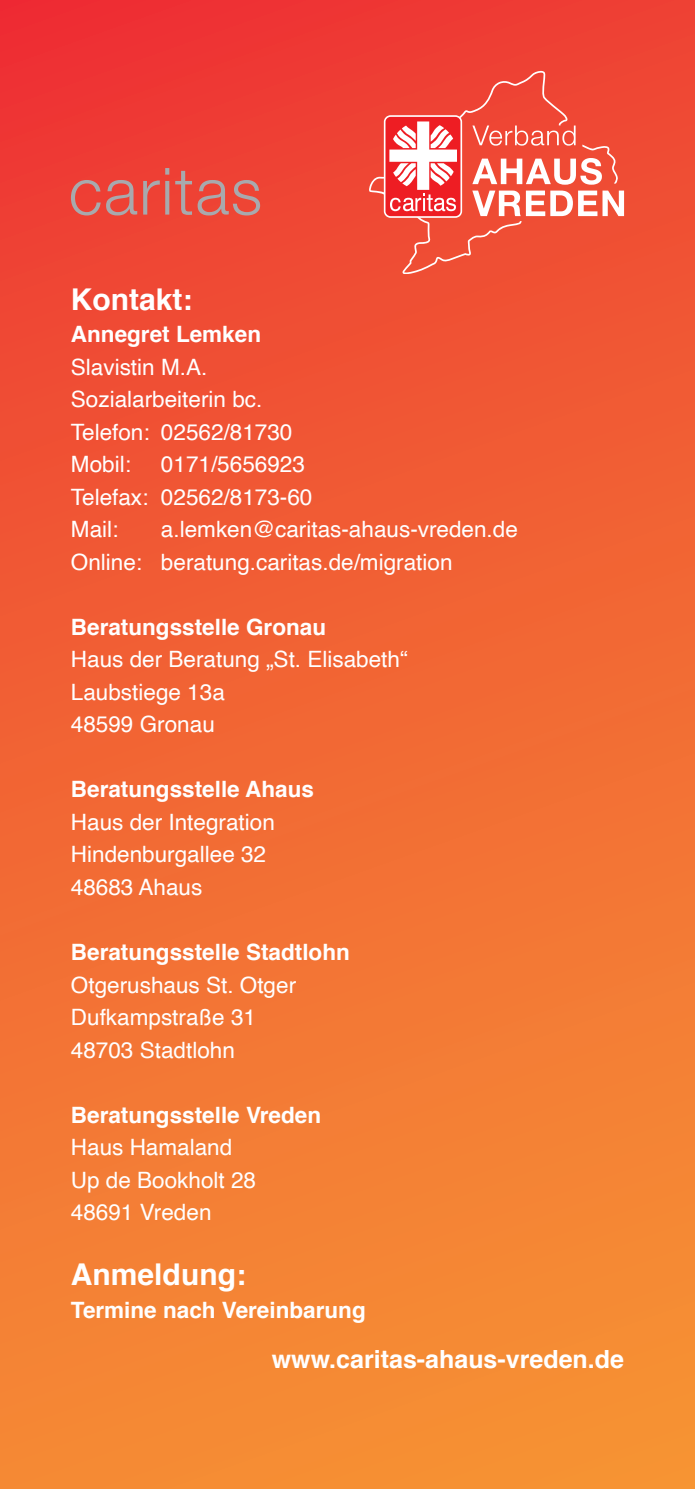
<style>
.page{position:relative;width:695px;height:1489px;background:#fff}
.page>*{position:absolute;margin:0;border:0;box-sizing:border-box;transform-origin:0 0}
.t1{font:700 30px "Helvetica";color:#fff}
.t2{font:700 25px "Helvetica";color:#fff}
.t3{font:22.5px "Helvetica";color:#fff}
.t4{font:700 22.5px "Helvetica";color:#fff}
</style>
<div class="page">
<div style="left:0;top:0;width:694px;height:1488px;background:linear-gradient(to bottom,#ee3a34,#f69335)"></div>
<svg style="left:71px;top:180px;width:66px;height:35px;background:#d7605a"></svg>
<svg style="left:143px;top:168px;width:26px;height:46px"></svg>
<svg style="left:165px;top:181px;width:4px;height:33px"></svg>
<svg style="left:175px;top:171px;width:85px;height:44px;background:#da5e54"></svg>
<svg style="left:369px;top:71px;width:255px;height:203px;background:#f16253"></svg>
<p class="t1" style="left:71px;top:275px;width:123px">Kontakt:</p>
<p class="t4" style="left:71px;top:316px;width:192px">Annegret Lemken</p>
<p class="t3" style="left:71px;top:349px;width:138px">Slavistin M.A.</p>
<p class="t3" style="left:71px;top:382px;width:193px">Sozialarbeiterin bc.</p>
<p class="t3" style="left:71px;top:414px;width:223px">Telefon: 02562/81730</p>
<p class="t3" style="left:71px;top:447px;width:62px">Mobil:</p>
<p class="t3" style="left:161px;top:447px;width:145px">0171/5656923</p>
<p class="t3" style="left:71px;top:479px;width:243px">Telefax: 02562/8173-60</p>
<p class="t3" style="left:71px;top:512px;width:49px">Mail:</p>
<p class="t3" style="left:161px;top:512px;width:358px">a.lemken@caritas-ahaus-vreden.de</p>
<p class="t3" style="left:71px;top:544px;width:383px">Online: beratung.caritas.de/migration</p>
<p class="t4" style="left:71px;top:608px;width:257px">Beratungsstelle Gronau</p>
<p class="t3" style="left:71px;top:642px;width:338px">Haus der Beratung „St. Elisabeth“</p>
<p class="t3" style="left:71px;top:674px;width:155px">Laubstiege 13a</p>
<p class="t3" style="left:71px;top:707px;width:145px">48599 Gronau</p>
<p class="t4" style="left:71px;top:771px;width:244px">Beratungsstelle Ahaus</p>
<p class="t3" style="left:71px;top:804px;width:205px">Haus der Integration</p>
<p class="t3" style="left:71px;top:837px;width:197px">Hindenburgallee 32</p>
<p class="t3" style="left:71px;top:869px;width:133px">48683 Ahaus</p>
<p class="t4" style="left:71px;top:933px;width:280px">Beratungsstelle Stadtlohn</p>
<p class="t3" style="left:71px;top:967px;width:227px">Otgerushaus St. Otger</p>
<p class="t3" style="left:71px;top:999px;width:187px">Dufkampstraße 31</p>
<p class="t3" style="left:71px;top:1032px;width:165px">48703 Stadtlohn</p>
<p class="t4" style="left:71px;top:1096px;width:252px">Beratungsstelle Vreden</p>
<p class="t3" style="left:71px;top:1129px;width:163px">Haus Hamaland</p>
<p class="t3" style="left:71px;top:1162px;width:187px">Up de Bookholt 28</p>
<p class="t3" style="left:71px;top:1194px;width:142px">48691 Vreden</p>
<p class="t1" style="left:71px;top:1250px;width:176px">Anmeldung:</p>
<p class="t4" style="left:71px;top:1291px;width:296px">Termine nach Vereinbarung</p>
<p class="t2" style="left:272px;top:1338px;width:353px">www.caritas-ahaus-vreden.de</p>
</div>
